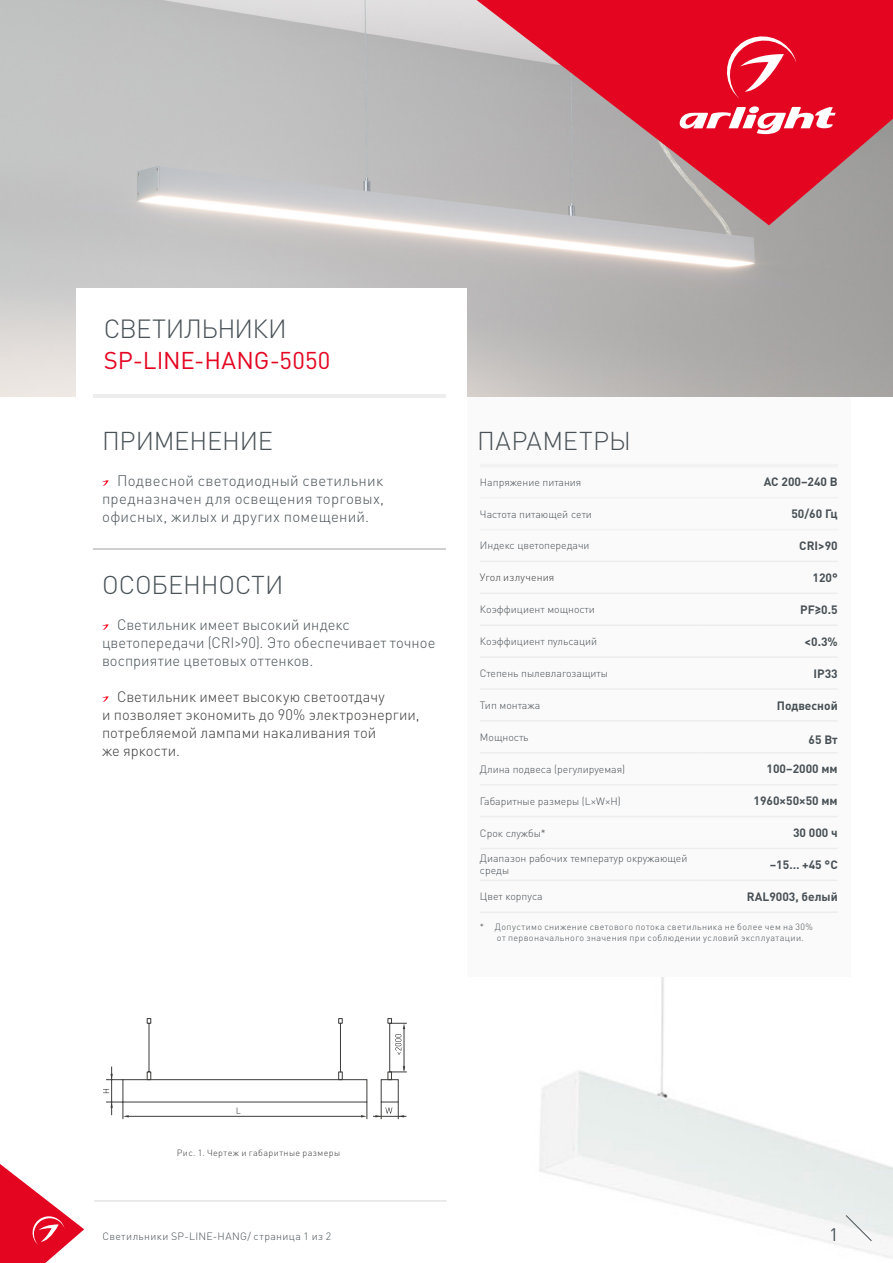
<style>
.page{position:relative;width:893px;height:1263px;background:#fff}
.page>*{position:absolute;margin:0;border:0;box-sizing:border-box;transform-origin:0 0}
.t1{font:300 25.95px "DIN Pro";letter-spacing:-.025em;color:#485156}
.t2{font:300 25.5px "DIN Pro";letter-spacing:-.005em;color:#485156}
.t3{font:300 25.5px "DIN Pro";letter-spacing:.015em;color:#485156}
.t4{font:24px "DIN Pro";letter-spacing:.005em;color:#e40521}
.t5{font:18px "DIN Pro";color:#485156}
.t6{font:300 15px/18px "DIN Pro";letter-spacing:.01em;color:#485156;text-align:justify}
.t7{font:300 15px/18px "DIN Pro";letter-spacing:.005em;color:#3c3c3b}
.t8{font:700 12px "DIN Pro";color:#485156}
.t9{font:300 10.5px/12px "DIN Pro";color:#485156}
.t10{font:300 10.5px "DIN Pro";letter-spacing:.04em;color:#485156}
.t11{font:300 10.5px "DIN Pro";letter-spacing:.015em;color:#3c3c3b}
.t12{font:300 9px/10.5px "DIN Pro";letter-spacing:.04em;color:#485156}
.t13{font:300 9px "DIN Pro";letter-spacing:.04em;color:#3c3c3b}
</style>
<div class="page">
<img style="left:539px;top:977px;width:354px;height:281px">
<div style="left:467px;top:397px;width:383px;height:580px;background:#fbfafa"></div>
<svg style="left:102px;top:480px;width:7px;height:6px"></svg>
<hr style="left:94px;top:394px;width:352px;height:3px;background:#ededed">
<hr style="left:94px;top:548px;width:352px;height:1px;background:#d0d0d0">
<hr style="left:94px;top:1200px;width:352px;height:1px;background:#e3e3e3">
<svg style="left:102px;top:624px;width:7px;height:6px"></svg>
<svg style="left:102px;top:696px;width:7px;height:6px"></svg>
<hr style="left:480px;top:464px;width:220px;height:4px;background:#f2f2f2">
<hr style="left:700px;top:464px;width:138px;height:4px;background:#f2f2f2">
<hr style="left:480px;top:561px;width:220px;height:1px;background:#ededed">
<hr style="left:700px;top:561px;width:138px;height:1px;background:#ededed">
<hr style="left:480px;top:592px;width:220px;height:2px;background:#ededed">
<hr style="left:700px;top:592px;width:138px;height:2px;background:#ededed">
<hr style="left:480px;top:656px;width:220px;height:2px;background:#ededed">
<hr style="left:700px;top:656px;width:138px;height:2px;background:#ededed">
<hr style="left:480px;top:688px;width:220px;height:2px;background:#ededed">
<hr style="left:700px;top:688px;width:138px;height:2px;background:#ededed">
<hr style="left:480px;top:720px;width:220px;height:2px;background:#ededed">
<hr style="left:700px;top:720px;width:138px;height:2px;background:#ededed">
<hr style="left:480px;top:752px;width:220px;height:1px;background:#ededed">
<hr style="left:700px;top:752px;width:138px;height:1px;background:#ededed">
<hr style="left:480px;top:848px;width:220px;height:1px;background:#ededed">
<hr style="left:700px;top:848px;width:138px;height:1px;background:#ededed">
<hr style="left:480px;top:879px;width:220px;height:2px;background:#ededed">
<hr style="left:700px;top:879px;width:138px;height:2px;background:#ededed">
<hr style="left:480px;top:911px;width:220px;height:2px;background:#ededed">
<hr style="left:700px;top:911px;width:138px;height:2px;background:#ededed">
<hr style="left:480px;top:784px;width:220px;height:1px;background:#ededed">
<hr style="left:700px;top:784px;width:138px;height:1px;background:#ededed">
<hr style="left:480px;top:816px;width:220px;height:1px;background:#ededed">
<hr style="left:700px;top:816px;width:138px;height:1px;background:#ededed">
<hr style="left:480px;top:624px;width:220px;height:2px;background:#ededed">
<hr style="left:700px;top:624px;width:138px;height:2px;background:#ededed">
<hr style="left:480px;top:497px;width:220px;height:1px;background:#f2f2f2">
<hr style="left:700px;top:497px;width:138px;height:1px;background:#f2f2f2">
<hr style="left:480px;top:529px;width:220px;height:1px;background:#f2f2f2">
<hr style="left:700px;top:529px;width:138px;height:1px;background:#f2f2f2">
<svg style="left:147px;top:1018px;width:4px;height:5px"></svg>
<svg style="left:147px;top:1072px;width:4px;height:7px"></svg>
<hr style="left:149px;top:1023px;width:1px;height:49px;background:#3c3c3b">
<svg style="left:338px;top:1018px;width:4px;height:5px"></svg>
<svg style="left:338px;top:1072px;width:4px;height:7px"></svg>
<hr style="left:340px;top:1023px;width:1px;height:49px;background:#3c3c3b">
<div style="left:123px;top:1079px;width:244px;height:23px;border:1px solid #3c3c3b"></div>
<hr style="left:389px;top:1023px;width:1px;height:49px;background:#3c3c3b">
<hr style="left:111px;top:1066px;width:1px;height:49px;background:#3c3c3b">
<svg style="left:106px;top:1074px;width:17px;height:6px"></svg>
<hr style="left:404px;top:1027px;width:1px;height:43px;background:#3c3c3b">
<svg style="left:388px;top:1066px;width:19px;height:14px"></svg>
<hr style="left:127px;top:1116px;width:236px;height:1px;background:#3c3c3b">
<svg style="left:361px;top:1102px;width:7px;height:17px"></svg>
<svg style="left:106px;top:1102px;width:23px;height:17px"></svg>
<svg style="left:398px;top:1102px;width:6px;height:17px"></svg>
<hr style="left:373px;top:1116px;width:33px;height:1px;background:#3c3c3b">
<svg style="left:388px;top:1018px;width:19px;height:37px"></svg>
<svg style="left:375px;top:1102px;width:17px;height:17px"></svg>
<svg style="left:103px;top:1089px;width:6px;height:4px"></svg>
<svg style="left:0;top:1164px;width:84px;height:99px"></svg>
<svg style="left:477px;top:0;width:416px;height:225px;background:#cb5564"></svg>
<svg style="left:677px;top:106px;width:159px;height:31px"></svg>
<svg style="left:722px;top:31px;width:74px;height:68px;background:#e82f46"></svg>
<svg style="left:845px;top:1214px;width:27px;height:28px"></svg>
<h1 class="t1" style="left:104px;top:311px;width:185px">СВЕТИЛЬНИКИ</h1>
<h3 class="t4" style="left:104px;top:344px;width:228px">SP-LINE-HANG-5050</h3>
<h2 class="t2" style="left:102px;top:423px;width:172px">ПРИМЕНЕНИЕ</h2>
<h3 class="t6" style="left:102px;top:471px;width:284px;text-indent:15px">Подвесной светодиодный светильник предназначен для освещения торговых, офисных, жилых и других помещений.</h3>
<h2 class="t2" style="left:102px;top:567px;width:183px">ОСОБЕННОСТИ</h2>
<h3 class="t6" style="left:102px;top:615px;width:335px;text-align:left;text-indent:15px">Светильник имеет высокий индекс цветопередачи (CRI&gt;90). Это обеспечивает точное восприятие цветовых оттенков.</h3>
<h3 class="t7" style="left:102px;top:687px;width:319px;text-indent:15px">Светильник имеет высокую светоотдачу<br>и позволяет экономить до 90% электроэнергии, потребляемой лампами накаливания той<br>же яркости.</h3>
<h2 class="t3" style="left:477px;top:423px;width:155px">ПАРАМЕТРЫ</h2>
<p class="t9" style="left:480px;top:475px;width:103px">Напряжение питания</p>
<p class="t8" style="left:764px;top:474px;width:76px">AC 200–240 В</p>
<p class="t9" style="left:480px;top:507px;width:114px">Частота питающей сети</p>
<p class="t8" style="left:791px;top:506px;width:48px">50/60 Гц</p>
<p class="t9" style="left:480px;top:539px;width:111px">Индекс цветопередачи</p>
<p class="t8" style="left:799px;top:537px;width:40px">CRI&gt;90</p>
<p class="t11" style="left:480px;top:570px;width:76px">Угол излучения</p>
<p class="t8" style="left:812px;top:569px;width:27px">120°</p>
<p class="t9" style="left:480px;top:603px;width:116px">Коэффициент мощности</p>
<p class="t8" style="left:800px;top:601px;width:39px">PF≥0.5</p>
<p class="t9" style="left:480px;top:635px;width:119px">Коэффициент пульсаций</p>
<p class="t8" style="left:805px;top:633px;width:35px">&lt;0.3%</p>
<p class="t9" style="left:480px;top:667px;width:130px">Степень пылевлагозащиты</p>
<p class="t8" style="left:813px;top:665px;width:26px">IP33</p>
<p class="t9" style="left:480px;top:699px;width:62px">Тип монтажа</p>
<p class="t8" style="left:777px;top:697px;width:62px">Подвесной</p>
<p class="t9" style="left:480px;top:731px;width:50px">Мощность</p>
<p class="t8" style="left:809px;top:732px;width:31px">65 Вт</p>
<p class="t9" style="left:480px;top:762px;width:147px">Длина подвеса (регулируемая)</p>
<p class="t8" style="left:767px;top:761px;width:73px">100–2000 мм</p>
<p class="t9" style="left:480px;top:794px;width:142px">Габаритные размеры (L×W×H)</p>
<p class="t8" style="left:754px;top:793px;width:86px">1960×50×50 мм</p>
<p class="t9" style="left:480px;top:826px;width:67px">Срок службы*</p>
<p class="t8" style="left:793px;top:825px;width:46px">30 000 ч</p>
<p class="t9" style="left:480px;top:852px;width:209px">Диапазон рабочих температур окружающей среды</p>
<p class="t8" style="left:770px;top:856px;width:69px">–15… +45 °С</p>
<p class="t9" style="left:480px;top:890px;width:64px">Цвет корпуса</p>
<p class="t8" style="left:747px;top:888px;width:92px">RAL9003, белый</p>
<p class="t12" style="left:497px;top:921px;width:318px;text-indent:-17px">* Допустимо снижение светового потока светильника не более чем на 30% от первоначального значения при соблюдении условий эксплуатации.</p>
<p class="t13" style="left:177px;top:1147px;width:165px">Рис. 1. Чертеж и габаритные размеры</p>
<p class="t10" style="left:102px;top:1229px;width:230px">Светильники SP-LINE-HANG/ страница 1 из 2</p>
<h3 class="t5" style="left:829px;top:1222px;width:11px">1</h3>
</div>
